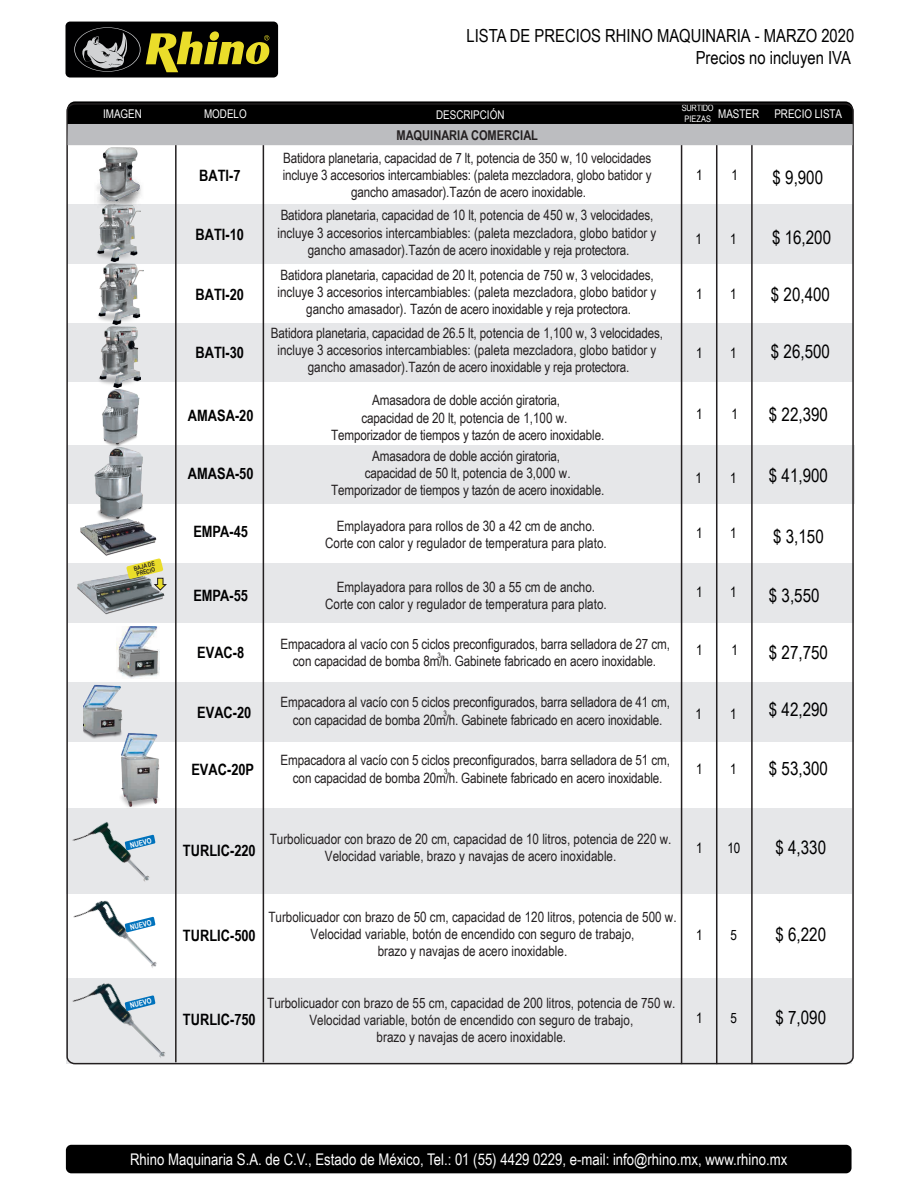
<style>
.page{position:relative;width:918px;height:1188px;background:#fff}
.page>*{position:absolute;margin:0;border:0;box-sizing:border-box;transform-origin:0 0}
.t1{font:18.45px "Arial Narrow";color:#000001}
.t2{font:18px/22.4px "Arial Narrow";color:#000001;text-align:right}
.t3{font:16.05px "Arial Narrow";color:#fff}
.t4{font:700 15.6px "Arial Narrow";color:#000001}
.t5{font:14.25px/17.1px "Arial Narrow";letter-spacing:-.01em;color:#231f20;text-align:center}
.t6{font:14.25px "Arial Narrow";color:#000001}
.t7{font:700 13.5px "Arial Narrow";color:#231f20}
.t8{font:12px "Arial Narrow";color:#fff}
.t9{font:9px/10.5px "Arial Narrow";letter-spacing:-.025em;color:#fff}
.t10{font:700 7.5px "Arial Narrow";color:#fff}
.t11{font:7.5px "Arial Narrow";color:#231f20}
.t12{font:700 6px/6px "Arial Narrow";color:#231f20}
</style>
<div class="page">
<div style="left:66px;top:808px;width:786px;height:86px;background:#e6e7e9"></div>
<div style="left:66px;top:978px;width:786px;height:86px;background:#e6e7e9"></div>
<div style="left:66px;top:1145px;width:786px;height:28px;background:#000;border-radius:5px"></div>
<div style="left:68px;top:564px;width:786px;height:59px;background:#e6e7e9"></div>
<div style="left:68px;top:682px;width:786px;height:59px;background:#e6e7e9"></div>
<div style="left:68px;top:445px;width:786px;height:59px;background:#e6e7e9"></div>
<div style="left:67px;top:205px;width:786px;height:59px;background:#e6e7e9"></div>
<div style="left:67px;top:323px;width:786px;height:58px;background:#e6e7e9"></div>
<svg style="left:68px;top:101px;width:785px;height:23px;background:#070707"></svg>
<img style="left:92px;top:148px;width:54px;height:57px">
<img style="left:98px;top:264px;width:45px;height:60px">
<img style="left:96px;top:326px;width:45px;height:59px">
<img style="left:95px;top:204px;width:46px;height:58px">
<img style="left:80px;top:524px;width:77px;height:32px">
<img style="left:102px;top:385px;width:38px;height:54px">
<img style="left:94px;top:439px;width:49px;height:85px">
<div style="left:66px;top:22px;width:212px;height:56px;background:#000001;border-radius:5px"></div>
<svg style="left:74px;top:27px;width:196px;height:45px"></svg>
<img style="left:83px;top:684px;width:40px;height:55px">
<img style="left:116px;top:627px;width:43px;height:51px">
<hr style="left:751px;top:135px;width:2px;height:929px;background:#231f20">
<hr style="left:681px;top:135px;width:1px;height:929px;background:#231f20">
<hr style="left:716px;top:135px;width:1px;height:929px;background:#231f20">
<hr style="left:175px;top:135px;width:2px;height:927px;background:#231f20">
<hr style="left:263px;top:135px;width:1px;height:927px;background:#231f20">
<div style="left:68px;top:124px;width:784px;height:21px;background:#bcbdc0"></div>
<img style="left:66px;top:789px;width:111px;height:75px">
<img style="left:66px;top:1005px;width:139px;height:60px">
<img style="left:66px;top:864px;width:111px;height:141px">
<svg style="left:125px;top:917px;width:30px;height:15px"></svg>
<svg style="left:125px;top:995px;width:30px;height:16px"></svg>
<svg style="left:125px;top:835px;width:30px;height:15px"></svg>
<img style="left:119px;top:731px;width:42px;height:77px">
<img style="left:77px;top:570px;width:100px;height:46px">
<svg style="left:126px;top:558px;width:41px;height:33px"></svg>
<p class="t2" style="left:467px;top:24px;width:389px">LISTA DE PRECIOS RHINO MAQUINARIA - MARZO 2020<br>Precios no incluyen IVA</p>
<p class="t9" style="left:682px;top:102px;width:33px">SURTIDO<br>PIEZAS</p>
<p class="t8" style="left:103px;top:105px;width:40px">IMAGEN</p>
<p class="t8" style="left:204px;top:105px;width:44px">MODELO</p>
<p class="t8" style="left:436px;top:106px;width:70px">DESCRIPCIÓN</p>
<p class="t8" style="left:718px;top:105px;width:43px">MASTER</p>
<p class="t8" style="left:774px;top:105px;width:69px">PRECIO LISTA</p>
<p class="t4" style="left:199px;top:164px;width:43px">BATI-7</p>
<p class="t7" style="left:396px;top:125px;width:143px">MAQUINARIA COMERCIAL</p>
<p class="t5" style="left:283px;top:149px;width:370px">Batidora planetaria, capacidad de 7 lt, potencia de 350 w, 10 velocidades incluye 3 accesorios intercambiables: (paleta mezcladora, globo batidor y gancho amasador).Tazón de acero inoxidable.</p>
<p class="t6" style="left:696px;top:165px;width:8px">1</p>
<p class="t6" style="left:731px;top:165px;width:8px">1</p>
<p class="t1" style="left:773px;top:164px;width:52px">$ 9,900</p>
<p class="t5" style="left:278px;top:206px;width:380px">Batidora planetaria, capacidad de 10 lt, potencia de 450 w, 3 velocidades, incluye 3 accesorios intercambiables: (paleta mezcladora, globo batidor y gancho amasador).Tazón de acero inoxidable y reja protectora.</p>
<p class="t4" style="left:196px;top:222px;width:50px">BATI-10</p>
<p class="t1" style="left:772px;top:224px;width:61px">$ 16,200</p>
<p class="t6" style="left:696px;top:229px;width:8px">1</p>
<p class="t6" style="left:730px;top:229px;width:8px">1</p>
<p class="t12" style="left:133px;top:565px;width:23px;rotate:-14deg">BAJA DE<br>PRECIO</p>
<p class="t10" style="left:129px;top:840px;width:23px;rotate:-14deg">NUEVO</p>
<p class="t10" style="left:129px;top:922px;width:23px;rotate:-14deg">NUEVO</p>
<p class="t10" style="left:129px;top:1000px;width:23px;rotate:-14deg">NUEVO</p>
<p class="t4" style="left:196px;top:283px;width:50px">BATI-20</p>
<p class="t4" style="left:196px;top:341px;width:50px">BATI-30</p>
<p class="t5" style="left:278px;top:266px;width:380px">Batidora planetaria, capacidad de 20 lt, potencia de 750 w, 3 velocidades, incluye 3 accesorios intercambiables: (paleta mezcladora, globo batidor y gancho amasador). Tazón de acero inoxidable y reja protectora.</p>
<p class="t5" style="left:271px;top:324px;width:394px">Batidora planetaria, capacidad de 26.5 lt, potencia de 1,100 w, 3 velocidades, incluye 3 accesorios intercambiables: (paleta mezcladora, globo batidor y gancho amasador).Tazón de acero inoxidable y reja protectora.</p>
<p class="t6" style="left:696px;top:283px;width:8px">1</p>
<p class="t6" style="left:696px;top:343px;width:8px">1</p>
<p class="t6" style="left:730px;top:283px;width:8px">1</p>
<p class="t6" style="left:730px;top:343px;width:8px">1</p>
<p class="t1" style="left:771px;top:281px;width:61px">$ 20,400</p>
<p class="t1" style="left:771px;top:338px;width:61px">$ 26,500</p>
<p class="t4" style="left:188px;top:404px;width:67px">AMASA-20</p>
<p class="t4" style="left:188px;top:462px;width:67px">AMASA-50</p>
<p class="t5" style="left:331px;top:391px;width:275px">Amasadora de doble acción giratoria,<br>capacidad de 20 lt, potencia de 1,100 w.<br>Temporizador de tiempos y tazón de acero inoxidable.</p>
<p class="t5" style="left:331px;top:447px;width:275px">Amasadora de doble acción giratoria,<br>capacidad de 50 lt, potencia de 3,000 w.<br>Temporizador de tiempos y tazón de acero inoxidable.</p>
<p class="t6" style="left:696px;top:404px;width:8px">1</p>
<p class="t6" style="left:731px;top:404px;width:8px">1</p>
<p class="t6" style="left:696px;top:468px;width:8px">1</p>
<p class="t6" style="left:730px;top:468px;width:8px">1</p>
<p class="t1" style="left:769px;top:401px;width:61px">$ 22,390</p>
<p class="t1" style="left:769px;top:462px;width:61px">$ 41,900</p>
<p class="t4" style="left:193px;top:520px;width:56px">EMPA-45</p>
<p class="t5" style="left:325px;top:517px;width:283px">Emplayadora para rollos de 30 a 42 cm de ancho.<br>Corte con calor y regulador de temperatura para plato.</p>
<p class="t6" style="left:696px;top:522px;width:8px">1</p>
<p class="t6" style="left:730px;top:522px;width:8px">1</p>
<p class="t1" style="left:773px;top:523px;width:52px">$ 3,150</p>
<p class="t4" style="left:193px;top:584px;width:56px">EMPA-55</p>
<p class="t5" style="left:325px;top:578px;width:283px">Emplayadora para rollos de 30 a 55 cm de ancho.<br>Corte con calor y regulador de temperatura para plato.</p>
<p class="t6" style="left:696px;top:582px;width:8px">1</p>
<p class="t6" style="left:730px;top:582px;width:8px">1</p>
<p class="t1" style="left:769px;top:582px;width:52px">$ 3,550</p>
<p class="t4" style="left:197px;top:641px;width:49px">EVAC-8</p>
<p class="t4" style="left:197px;top:701px;width:56px">EVAC-20</p>
<p class="t4" style="left:191px;top:758px;width:64px">EVAC-20P</p>
<p class="t5" style="left:281px;top:635px;width:391px">Empacadora al vacío con 5 ciclos preconfigurados, barra selladora de 27 cm, con capacidad de bomba 8m/h. Gabinete fabricado en acero inoxidable.</p>
<p class="t11" style="left:437px;top:650px;width:5px">3</p>
<p class="t5" style="left:281px;top:693px;width:391px">Empacadora al vacío con 5 ciclos preconfigurados, barra selladora de 41 cm, con capacidad de bomba 20m/h. Gabinete fabricado en acero inoxidable.</p>
<p class="t11" style="left:444px;top:708px;width:5px">3</p>
<p class="t5" style="left:281px;top:751px;width:391px">Empacadora al vacío con 5 ciclos preconfigurados, barra selladora de 51 cm,</p>
<p class="t11" style="left:444px;top:766px;width:5px">3</p>
<p class="t5" style="left:293px;top:768px;width:371px">con capacidad de bomba 20m/h. Gabinete fabricado en acero inoxidable.</p>
<p class="t6" style="left:696px;top:640px;width:8px">1</p>
<p class="t6" style="left:731px;top:640px;width:8px">1</p>
<p class="t6" style="left:696px;top:704px;width:8px">1</p>
<p class="t6" style="left:730px;top:704px;width:8px">1</p>
<p class="t6" style="left:696px;top:758px;width:8px">1</p>
<p class="t6" style="left:730px;top:758px;width:8px">1</p>
<p class="t1" style="left:769px;top:639px;width:61px">$ 27,750</p>
<p class="t1" style="left:769px;top:696px;width:61px">$ 42,290</p>
<p class="t1" style="left:769px;top:755px;width:61px">$ 53,300</p>
<p class="t4" style="left:183px;top:839px;width:74px">TURLIC-220</p>
<p class="t5" style="left:270px;top:830px;width:403px">Turbolicuador con brazo de 20 cm, capacidad de 10 litros, potencia de 220 w.<br>Velocidad variable, brazo y navajas de acero inoxidable.</p>
<p class="t6" style="left:696px;top:838px;width:8px">1</p>
<p class="t6" style="left:727px;top:838px;width:14px">10</p>
<p class="t1" style="left:776px;top:834px;width:52px">$ 4,330</p>
<p class="t4" style="left:183px;top:923px;width:74px">TURLIC-500</p>
<p class="t4" style="left:183px;top:1008px;width:74px">TURLIC-750</p>
<p class="t5" style="left:268px;top:908px;width:410px">Turbolicuador con brazo de 50 cm, capacidad de 120 litros, potencia de 500 w.<br>Velocidad variable, botón de encendido con seguro de trabajo,<br>brazo y navajas de acero inoxidable.</p>
<p class="t5" style="left:267px;top:994px;width:410px">Turbolicuador con brazo de 55 cm, capacidad de 200 litros, potencia de 750 w.<br>Velocidad variable, botón de encendido con seguro de trabajo,<br>brazo y navajas de acero inoxidable.</p>
<p class="t6" style="left:696px;top:924px;width:8px">1</p>
<p class="t6" style="left:731px;top:924px;width:8px">5</p>
<p class="t1" style="left:776px;top:921px;width:52px">$ 6,220</p>
<p class="t6" style="left:696px;top:1008px;width:8px">1</p>
<p class="t6" style="left:731px;top:1008px;width:8px">5</p>
<p class="t1" style="left:776px;top:1004px;width:52px">$ 7,090</p>
<p class="t3" style="left:130px;top:1147px;width:659px">Rhino Maquinaria S.A. de C.V., Estado de México, Tel.: 01 (55) 4429 0229, e-mail: info@rhino.mx, www.rhino.mx</p>
</div>
